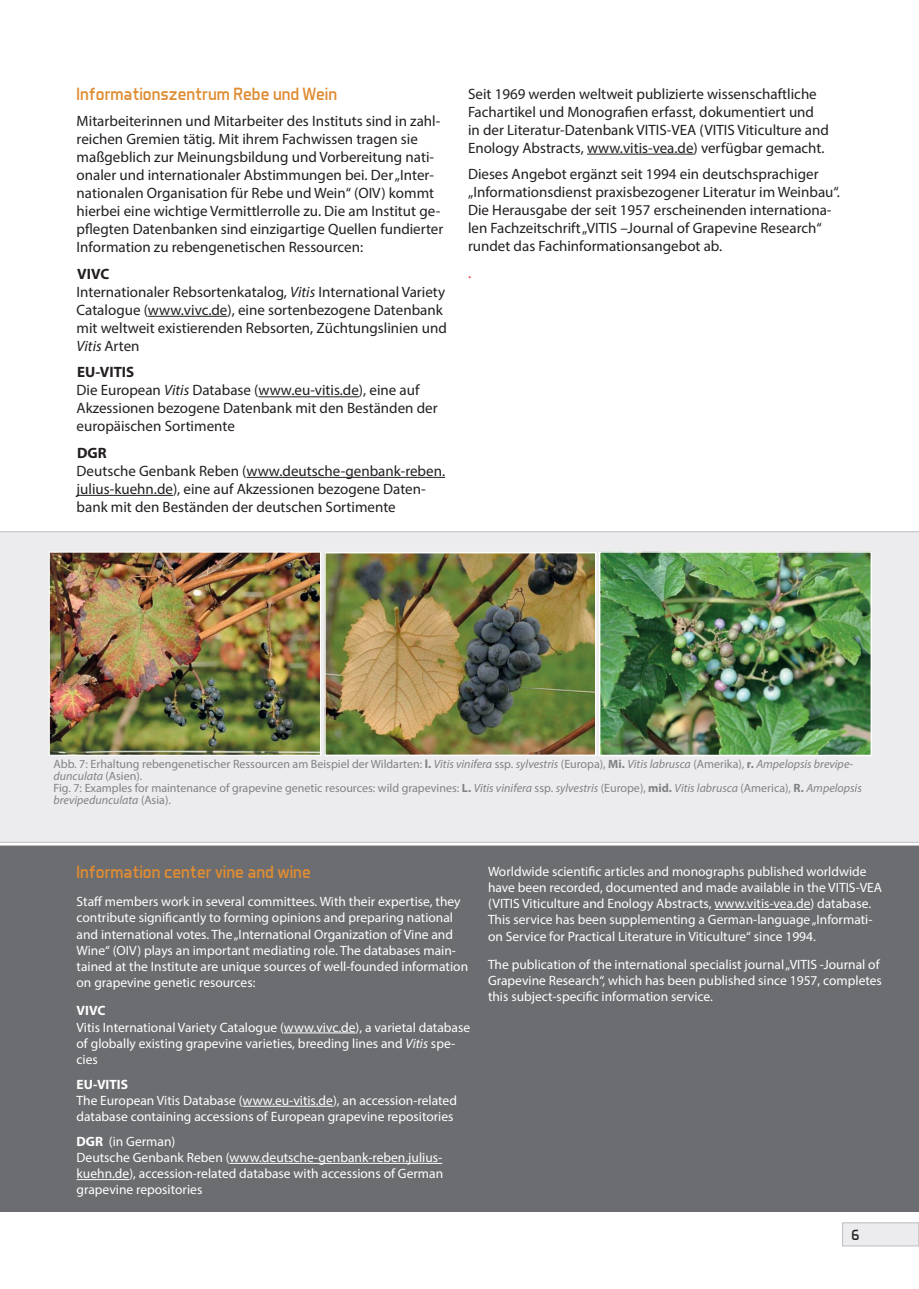
<style>
.page{position:relative;width:919px;height:1289px;background:#fff}
.page>*{position:absolute;margin:0;border:0;box-sizing:border-box;transform-origin:0 0}
.t1{font:18px "Aero Matics";color:#df8c33}
.t2{font:15px/18px "Myriad Pro";color:#231f20}
.t3{font:700 15px "Myriad Pro";color:#231f20}
.t4{font:15px "Aero Matics";color:#231f20}
.t5{font:15px "Myriad Pro";color:#ee2d2d}
.t6{font:13.5px/16.2px "Myriad Pro";color:#fff}
.t7{font:700 13.5px "Myriad Pro";color:#fff}
.t8{font:12px/12px "Myriad Pro";color:#808285}
.s1{font-weight:700}
.s2{font-style:italic}
</style>
<div class="page">
<div style="left:842px;top:1222px;width:76px;height:23px;background:#ececee;border:1px solid #bcbdc0"></div>
<div style="left:0;top:837px;width:918px;height:374px;background:#6c6d70"></div>
<svg style="left:0;top:842px;width:918px;height:3px;fill:#fff"></svg>
<div style="left:0;top:531px;width:918px;height:311px;background:#ececee"></div>
<hr style="left:148px;top:316px;width:79px;height:1px;background:#231f20">
<hr style="left:258px;top:396px;width:101px;height:1px;background:#231f20">
<hr style="left:246px;top:477px;width:199px;height:1px;background:#231f20">
<hr style="left:77px;top:495px;width:96px;height:1px;background:#231f20">
<hr style="left:587px;top:154px;width:106px;height:1px;background:#231f20">
<hr style="left:284px;top:1032px;width:71px;height:1px;background:#fff">
<hr style="left:242px;top:1105px;width:91px;height:1px;background:#fff">
<hr style="left:229px;top:1162px;width:213px;height:1px;background:#fff">
<hr style="left:77px;top:1179px;width:52px;height:1px;background:#fff">
<hr style="left:714px;top:909px;width:96px;height:1px;background:#fff">
<img style="left:327px;top:555px;width:266px;height:198px">
<div style="left:324px;top:552px;width:272px;height:204px;border:2px solid #fff"></div>
<img style="left:602px;top:554px;width:267px;height:199px">
<div style="left:599px;top:551px;width:273px;height:205px;border:2px solid #fff"></div>
<img style="left:51px;top:553px;width:268px;height:200px">
<div style="left:49px;top:551px;width:272px;height:204px;border:1px solid #fff"></div>
<p class="t1" style="left:77px;top:83px;width:262px">Informationszentrum Rebe und Wein</p>
<p class="t2" style="left:77px;top:112px;width:368px">Mitarbeiterinnen und Mitarbeiter des Instituts sind in zahl&shy;reichen Gremien tätig. Mit ihrem Fachwissen tragen sie maßgeblich zur Meinungsbildung und Vorbereitung nati&shy;onaler und internationaler Abstimmungen bei. Der „Inter&shy;nationalen Organisation für Rebe und Wein“ (OIV) kommt hierbei eine wichtige Vermittlerrolle zu. Die am Institut ge&shy;pflegten Datenbanken sind einzigartige Quellen fundierter Information zu rebengenetischen Ressourcen:</p>
<p class="t2" style="left:77px;top:264px;width:372px"><span class="s1">VIVC<br></span>Internationaler Rebsortenkatalog, <span class="s2">Vitis</span> International Variety Catalogue (www.vivc.de), eine sortenbezogene Datenbank mit weltweit existierenden Rebsorten, Züchtungslinien und <span class="s2">Vitis</span> Arten</p>
<p class="t2" style="left:77px;top:363px;width:362px"><span class="s1">EU-VITIS<br></span>Die European <span class="s2">Vitis</span> Database (www.eu-vitis.de), eine auf Akzessionen bezogene Datenbank mit den Beständen der europäischen Sortimente</p>
<p class="t3" style="left:77px;top:443px;width:31px">DGR</p>
<p class="t2" style="left:77px;top:461px;width:370px">Deutsche Genbank Reben (www.deutsche-genbank-reben. julius-kuehn.de), eine auf Akzessionen bezogene Daten&shy;bank mit den Beständen der deutschen Sortimente</p>
<p class="t2" style="left:468px;top:84px;width:362px">Seit 1969 werden weltweit publizierte wissenschaftliche Fachartikel und Monografien erfasst, dokumentiert und in der Literatur-Datenbank VITIS-VEA (VITIS Viticulture and Enology Abstracts, www.vitis-vea.de) verfügbar gemacht.</p>
<p class="t2" style="left:468px;top:165px;width:373px">Dieses Angebot ergänzt seit 1994 ein deutschsprachiger „Informationsdienst praxisbezogener Literatur im Weinbau“.<br>Die Herausgabe der seit 1957 erscheinenden internationa&shy;len Fachzeitschrift „VITIS –Journal of Grapevine Research“ rundet das Fachinformationsangebot ab.</p>
<p class="t5" style="left:468px;top:263px;width:5px">.</p>
<p class="t8" style="left:54px;top:757px;width:809px">Abb. 7: Erhaltung rebengenetischer Ressourcen am Beispiel der Wildarten: <span class="s1">l.</span> <span class="s2">Vitis vinifera</span> ssp. <span class="s2">sylvestris</span> (Europa), <span class="s1">Mi.</span> <span class="s2">Vitis labrusca</span> (Amerika), <span class="s1">r.</span> <span class="s2">Ampelopsis brevipe&shy;dunculata</span> (Asien).<br>Fig. 7: Examples for maintenance of grapevine genetic resources: wild grapevines: <span class="s1">L.</span> <span class="s2">Vitis vinifera</span> ssp. <span class="s2">sylvestris</span> (Europe), <span class="s1">mid.</span> <span class="s2">Vitis labrusca</span> (America), <span class="s1">R.</span> <span class="s2">Ampelopsis brevipedunculata</span> (Asia).</p>
<p class="t1" style="left:77px;top:861px;width:236px">Information center vine and wine</p>
<p class="t6" style="left:77px;top:893px;width:393px">Staff members work in several committees. With their expertise, they contribute significantly to forming opinions and preparing national and international votes. The „International Organization of Vine and Wine“ (OIV) plays an important mediating role. The databases main&shy;tained at the Institute are unique sources of well-founded information on grapevine genetic resources:</p>
<p class="t7" style="left:77px;top:1001px;width:30px">VIVC</p>
<p class="t6" style="left:77px;top:1018px;width:395px">Vitis International Variety Catalogue (www.vivc.de), a varietal database of globally existing grapevine varieties, breeding lines and <span class="s2">Vitis</span> spe&shy;cies</p>
<p class="t7" style="left:77px;top:1075px;width:53px">EU-VITIS</p>
<p class="t6" style="left:77px;top:1092px;width:382px">The European Vitis Database (www.eu-vitis.de), an accession-related database containing accessions of European grapevine repositories</p>
<p class="t6" style="left:77px;top:1132px;width:368px"><span class="s1">DGR</span> (in German)<br>Deutsche Genbank Reben (www.deutsche-genbank-reben.julius&shy;kuehn.de), accession-related database with accessions of German grapevine repositories</p>
<p class="t6" style="left:488px;top:862px;width:395px">Worldwide scientific articles and monographs published worldwide have been recorded, documented and made available in the VITIS-VEA (VITIS Viticulture and Enology Abstracts, www.vitis-vea.de) database.<br>This service has been supplementing a German-language „Informati&shy;on Service for Practical Literature in Viticulture“ since 1994.</p>
<p class="t6" style="left:488px;top:955px;width:395px">The publication of the international specialist journal „VITIS -Journal of<br>Grapevine Research“, which has been published since 1957, completes this subject-specific information service.</p>
<p class="t4" style="left:851px;top:1225px;width:10px">6</p>
</div>
